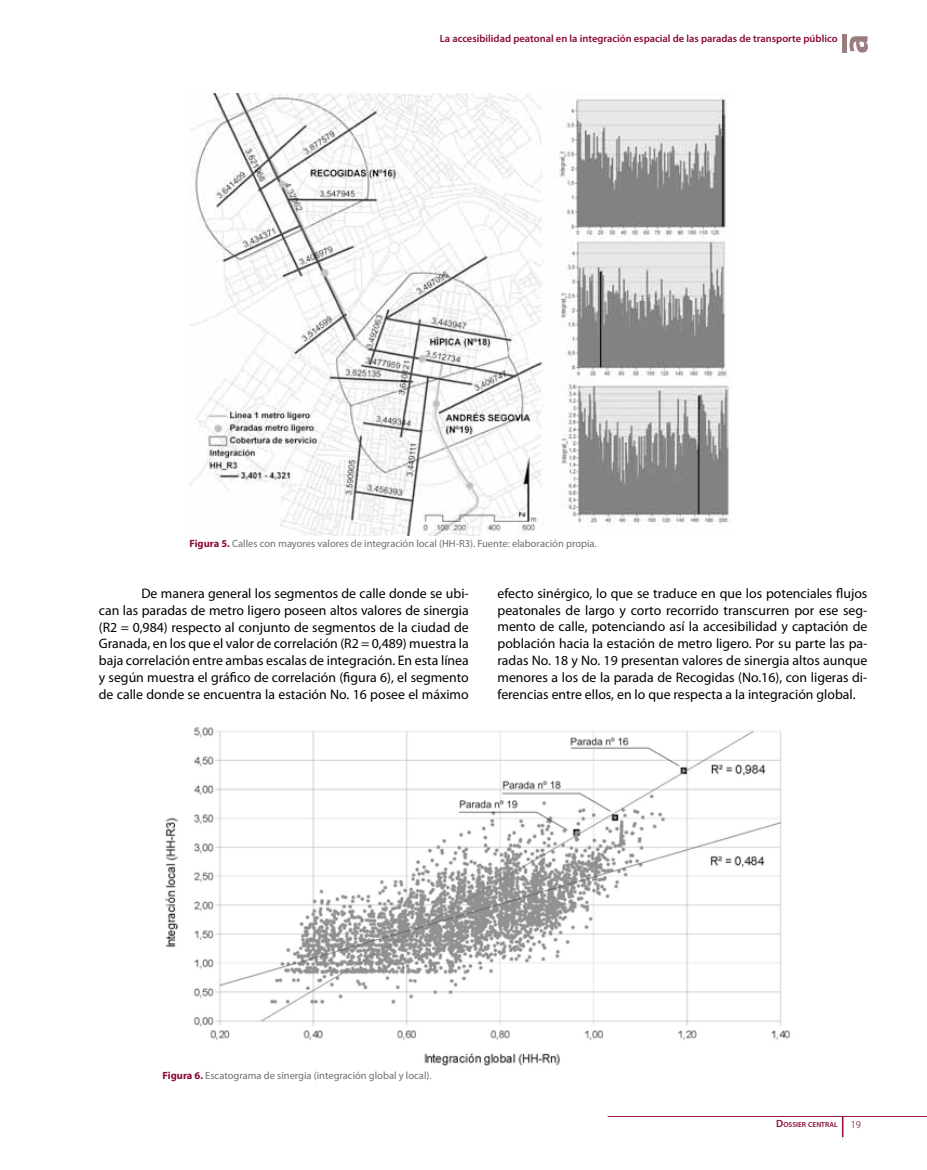
<style>
.page{position:relative;width:927px;height:1170px;background:#fff}
.page>*{position:absolute;margin:0;border:0;box-sizing:border-box;transform-origin:0 0}
.t1{font:13.8px/16.8px "Myriad Pro";color:#000;text-align:justify}
.t2{font:10.5px "Myriad Pro";color:#6d6e71}
.t3{font:600 10.5px "Myriad Pro";color:#890b36}
.t4{font:600 7.35px "Myriad Pro";color:#890b36}
.s1{font-weight:700;color:#890b36}
.s2{font-size:10.5px}
.s3{font-weight:300;font-size:10.5px;color:#bcbec0}
</style>
<div class="page">
<svg style="left:842px;top:1117px;width:1px;height:20px"></svg>
<div style="left:842px;top:34px;width:5px;height:19px;background:#9a7d7f"></div>
<svg style="left:849px;top:36px;width:19px;height:17px"></svg>
<hr style="left:608px;top:1116px;width:319px;height:1px;background:#890b36">
<img style="left:189px;top:94px;width:540px;height:441px">
<img style="left:165px;top:727px;width:625px;height:339px">
<p class="t3" style="left:440px;top:32px;width:399px">La accesibilidad peatonal en la integración espacial de las paradas de transporte público</p>
<p class="t2" style="left:189px;top:537px;width:409px"><span class="s1">Figura 5.</span> Calles con mayores valores de integración local (HH-R3). Fuente: elaboración propia.</p>
<p class="t1" style="left:99px;top:584px;width:371px;text-indent:43px">De manera general los segmentos de calle donde se ubi&shy;can las paradas de metro ligero poseen altos valores de sinergia (R2 = 0,984) respecto al conjunto de segmentos de la ciudad de Granada, en los que el valor de correlación (R2 = 0,489) muestra la baja correlación entre ambas escalas de integración. En esta línea y según muestra el gráfico de correlación (figura 6), el segmento de calle donde se encuentra la estación No. 16 posee el máximo</p>
<p class="t1" style="left:497px;top:584px;width:371px">efecto sinérgico, lo que se traduce en que los potenciales flujos peatonales de largo y corto recorrido transcurren por ese seg&shy;mento de calle, potenciando así la accesibilidad y captación de población hacia la estación de metro ligero. Por su parte las pa&shy;radas No. 18 y No. 19 presentan valores de sinergia altos aunque menores a los de la parada de Recogidas (No.16), con ligeras di&shy;ferencias entre ellos, en lo que respecta a la integración global.</p>
<p class="t2" style="left:163px;top:1068px;width:270px"><span class="s1">Figura 6.</span> Escatograma de sinergia (integración global y local).</p>
<p class="t4" style="left:776px;top:1119px;width:86px"><span class="s2">D</span>OSSIER CENTRAL <span class="s3">19</span></p>
</div>
